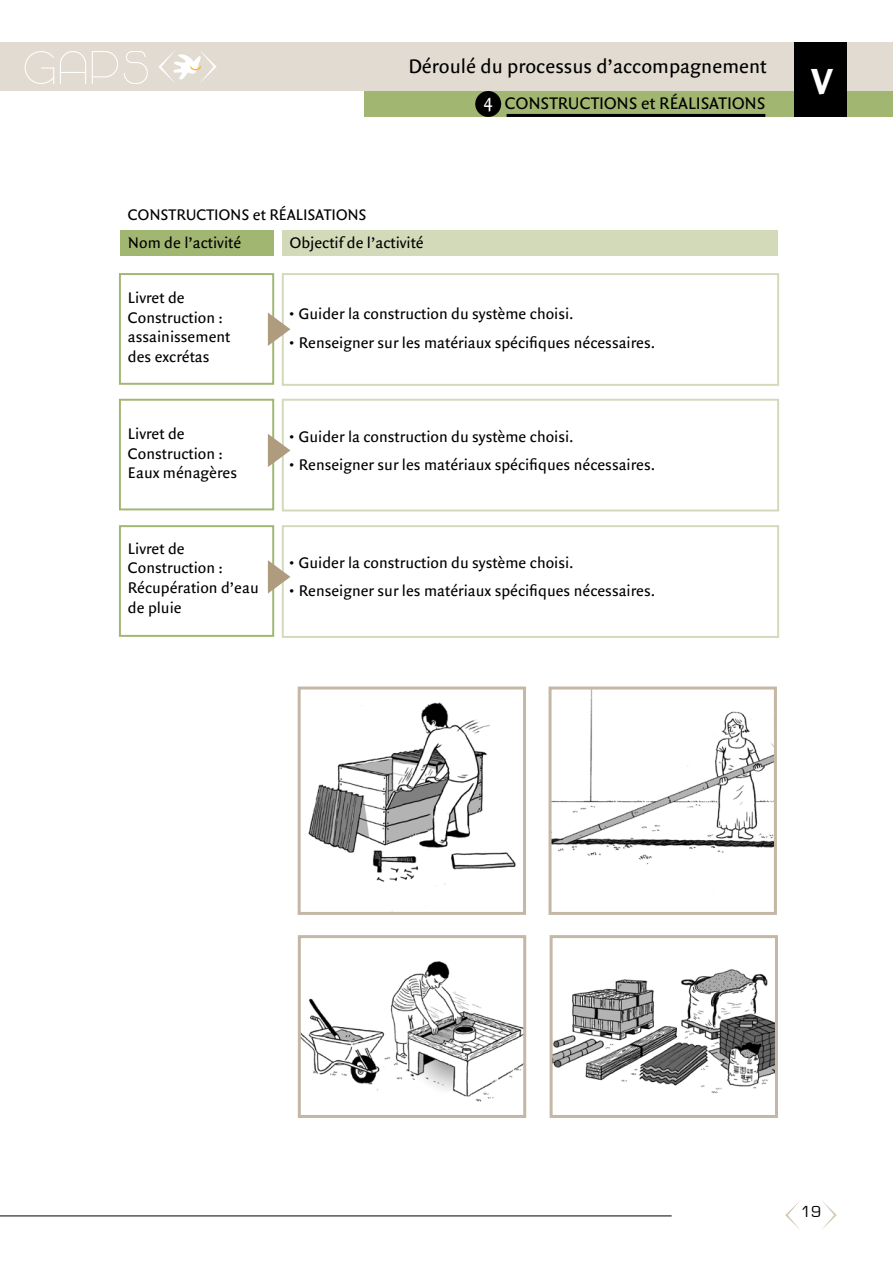
<style>
.page{position:relative;width:893px;height:1263px;background:#fff}
.page>*{position:absolute;margin:0;border:0;box-sizing:border-box;transform-origin:0 0}
.t1{font:21px "Quadraat Sans";color:#000}
.t2{font:18px "Quadraat Sans";color:#000}
.t3{font:16.5px/19.8px "Quadraat Sans";color:#000}
.t4{font:16.5px "Eurostile";color:#000}
.s1{font-weight:700;font-size:39px;color:#fff}
.s2{font-size:19.8px;color:#fff}
</style>
<div class="page">
<svg style="left:822px;top:1201px;width:15px;height:28px"></svg>
<svg style="left:785px;top:1201px;width:15px;height:29px"></svg>
<div style="left:0;top:43px;width:893px;height:48px;background:#e2dbd1"></div>
<div style="left:364px;top:91px;width:430px;height:26px;background:#a1b670"></div>
<div style="left:846px;top:91px;width:47px;height:26px;background:#a1b670"></div>
<div style="left:794px;top:43px;width:52px;height:74px;background:#000"></div>
<hr style="left:507px;top:114px;width:258px;height:3px;background:#000">
<hr style="left:0;top:1215px;width:672px;height:1px;background:#000">
<div style="left:120px;top:231px;width:153px;height:25px;background:#a1b670"></div>
<div style="left:119px;top:273px;width:155px;height:112px;border:2px solid #a1b670"></div>
<div style="left:119px;top:399px;width:155px;height:111px;border:2px solid #a1b670"></div>
<div style="left:119px;top:525px;width:155px;height:112px;border:2px solid #a1b670"></div>
<div style="left:283px;top:231px;width:495px;height:25px;background:#d2dab9"></div>
<div style="left:282px;top:273px;width:497px;height:113px;border:2px solid #d2dab9"></div>
<div style="left:282px;top:399px;width:497px;height:112px;border:2px solid #d2dab9"></div>
<div style="left:282px;top:525px;width:497px;height:113px;border:2px solid #d2dab9"></div>
<svg style="left:268px;top:313px;width:22px;height:33px"></svg>
<svg style="left:268px;top:434px;width:22px;height:33px"></svg>
<svg style="left:268px;top:560px;width:22px;height:33px"></svg>
<img style="left:308px;top:702px;width:208px;height:183px">
<div style="left:298px;top:686px;width:228px;height:229px;border:3px solid #c4b7a6"></div>
<img style="left:302px;top:961px;width:220px;height:141px">
<div style="left:298px;top:935px;width:228px;height:183px;border:3px solid #c4b7a6"></div>
<img style="left:554px;top:969px;width:220px;height:125px">
<div style="left:550px;top:935px;width:228px;height:183px;border:3px solid #c4b7a6"></div>
<img style="left:553px;top:690px;width:220px;height:175px">
<div style="left:549px;top:686px;width:228px;height:229px;border:3px solid #c4b7a6"></div>
<div style="left:475px;top:91px;width:26px;height:26px;background:#000;border-radius:50%"></div>
<svg style="left:158px;top:52px;width:59px;height:31px"></svg>
<svg style="left:25px;top:51px;width:123px;height:33px"></svg>
<p class="t1" style="left:408px;top:54px;width:426px">Déroulé du processus d’accompagnement <span class="s1">V</span></p>
<p class="t2" style="left:484px;top:93px;width:283px"><span class="s2">4</span> CONSTRUCTIONS et RÉALISATIONS</p>
<p class="t3" style="left:128px;top:201px;width:240px;line-height:28.3px">CONSTRUCTIONS et RÉALISATIONS<br>Nom de l’activité</p>
<p class="t3" style="left:290px;top:233px;width:135px">Objectif de l’activité</p>
<p class="t3" style="left:128px;top:288px;width:104px">Livret de<br>Construction : assainissement des excrétas</p>
<p class="t3" style="left:128px;top:424px;width:111px">Livret de<br>Construction :<br>Eaux ménagères</p>
<p class="t3" style="left:128px;top:539px;width:132px">Livret de<br>Construction :<br>Récupération d’eau de pluie</p>
<p class="t3" style="left:288px;top:305px;width:287px">• Guider la construction du système choisi.</p>
<p class="t3" style="left:288px;top:333px;width:369px">• Renseigner sur les matériaux spécifiques nécessaires.</p>
<p class="t3" style="left:288px;top:427px;width:287px">• Guider la construction du système choisi.</p>
<p class="t3" style="left:288px;top:455px;width:369px">• Renseigner sur les matériaux spécifiques nécessaires.</p>
<p class="t3" style="left:288px;top:553px;width:287px">• Guider la construction du système choisi.</p>
<p class="t3" style="left:288px;top:582px;width:369px">• Renseigner sur les matériaux spécifiques nécessaires.</p>
<p class="t4" style="left:801px;top:1202px;width:22px">19</p>
</div>
